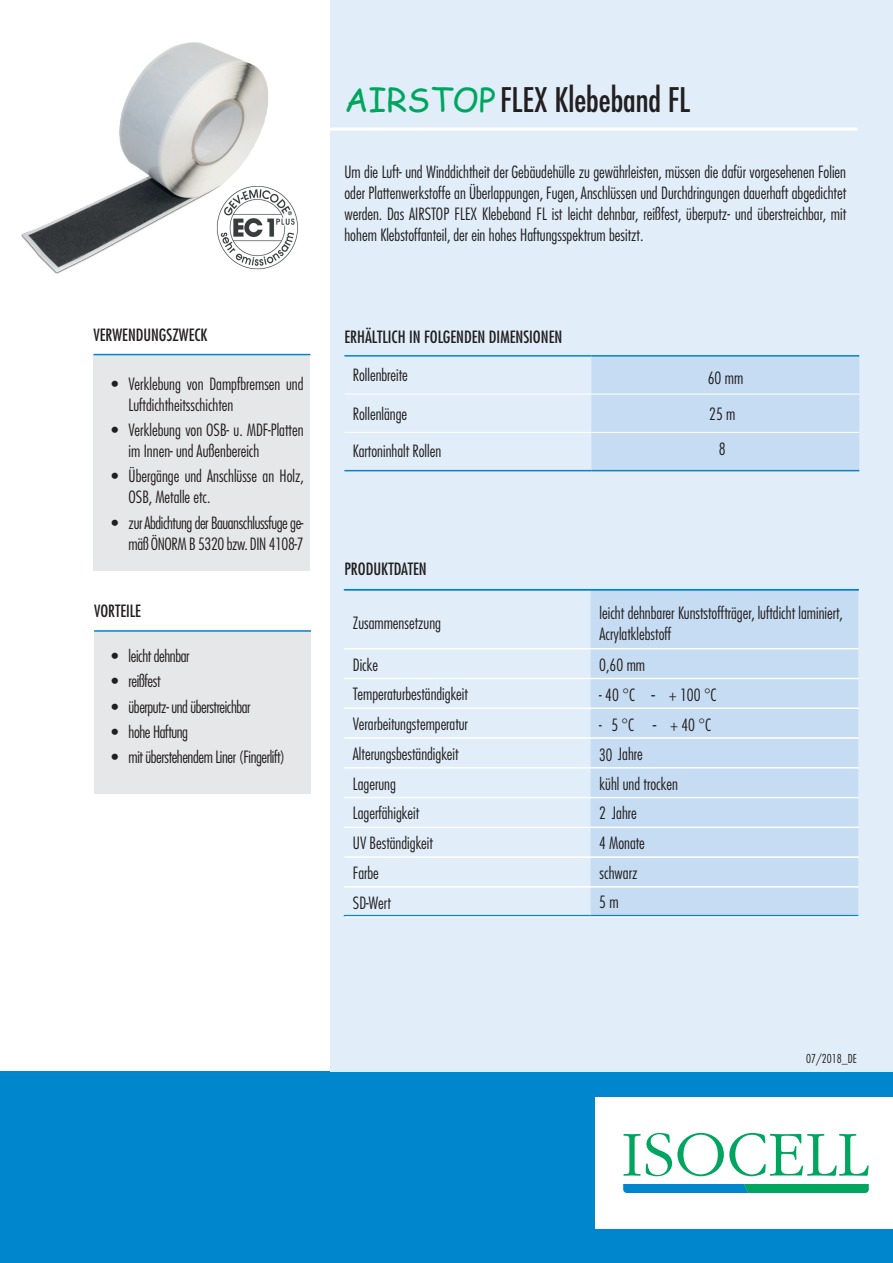
<style>
.page{position:relative;width:893px;height:1263px;background:#fff}
.page>*{position:absolute;margin:0;border:0;box-sizing:border-box;transform-origin:0 0}
.t1{font:500 condensed 33px "Futura LT Pro";color:#231f20}
.t2{font:300 condensed 16.5px/29.7px "Futura LT Pro";color:#231f20}
.t3{font:300 condensed 16.5px/21px "Futura LT Pro";letter-spacing:-.025em;color:#231f20;text-align:right}
.t4{font:500 condensed 16.5px "Futura LT Pro";color:#231f20}
.t5{font:300 condensed 12px "Futura LT Pro";color:#231f20}
.s1{font-family:"Comic Sans MS";font-weight:400;font-stretch:normal;color:#00a660}
</style>
<div class="page">
<div style="left:0;top:1071px;width:893px;height:192px;background:#0086cc"></div>
<div style="left:596px;top:1097px;width:297px;height:132px;background:#fff"></div>
<svg style="left:623px;top:1133px;width:246px;height:43px"></svg>
<svg style="left:623px;top:1184px;width:246px;height:9px;background:#019696"></svg>
<div style="left:330px;top:0;width:563px;height:1071px;background:#e1edf8"></div>
<hr style="left:327px;top:128px;width:530px;height:3px;background:#fff">
<img style="left:21px;top:42px;width:247px;height:232px">
<div style="left:591px;top:357px;width:268px;height:113px;background:#c6dcf2"></div>
<hr style="left:344px;top:394px;width:247px;height:1px;background:#fff">
<hr style="left:591px;top:394px;width:268px;height:1px;background:#fff">
<hr style="left:344px;top:432px;width:247px;height:1px;background:#fff">
<hr style="left:591px;top:432px;width:268px;height:1px;background:#fff">
<hr style="left:344px;top:355px;width:247px;height:2px;background:#0086cc">
<hr style="left:591px;top:355px;width:268px;height:2px;background:#0086cc">
<hr style="left:344px;top:470px;width:247px;height:1px;background:#0086cc">
<hr style="left:591px;top:470px;width:268px;height:1px;background:#0086cc">
<div style="left:591px;top:590px;width:267px;height:325px;background:#c6dcf2"></div>
<hr style="left:344px;top:737px;width:247px;height:1px;background:#fff">
<hr style="left:591px;top:737px;width:267px;height:1px;background:#fff">
<hr style="left:344px;top:767px;width:247px;height:1px;background:#fff">
<hr style="left:591px;top:767px;width:267px;height:1px;background:#fff">
<hr style="left:344px;top:856px;width:247px;height:1px;background:#fff">
<hr style="left:591px;top:856px;width:267px;height:1px;background:#fff">
<hr style="left:344px;top:886px;width:247px;height:1px;background:#fff">
<hr style="left:591px;top:886px;width:267px;height:1px;background:#fff">
<hr style="left:344px;top:915px;width:247px;height:1px;background:#0086cc">
<hr style="left:591px;top:915px;width:267px;height:1px;background:#0086cc">
<img style="left:214px;top:186px;width:84px;height:85px">
<hr style="left:344px;top:648px;width:247px;height:1px;background:#fff">
<hr style="left:591px;top:648px;width:268px;height:1px;background:#fff">
<hr style="left:344px;top:678px;width:247px;height:1px;background:#fff">
<hr style="left:591px;top:678px;width:268px;height:1px;background:#fff">
<hr style="left:344px;top:708px;width:247px;height:1px;background:#fff">
<hr style="left:591px;top:708px;width:268px;height:1px;background:#fff">
<hr style="left:344px;top:738px;width:247px;height:1px;background:#fff">
<hr style="left:591px;top:738px;width:268px;height:1px;background:#fff">
<hr style="left:344px;top:768px;width:247px;height:1px;background:#fff">
<hr style="left:591px;top:768px;width:268px;height:1px;background:#fff">
<hr style="left:344px;top:797px;width:247px;height:1px;background:#fff">
<hr style="left:591px;top:797px;width:268px;height:1px;background:#fff">
<hr style="left:344px;top:827px;width:247px;height:1px;background:#fff">
<hr style="left:591px;top:827px;width:268px;height:1px;background:#fff">
<hr style="left:344px;top:857px;width:247px;height:1px;background:#fff">
<hr style="left:591px;top:857px;width:268px;height:1px;background:#fff">
<hr style="left:344px;top:887px;width:247px;height:1px;background:#fff">
<hr style="left:591px;top:887px;width:268px;height:1px;background:#fff">
<hr style="left:344px;top:916px;width:247px;height:1px;background:#fff">
<hr style="left:591px;top:916px;width:268px;height:1px;background:#fff">
<hr style="left:344px;top:589px;width:247px;height:1px;background:#0086cc">
<hr style="left:591px;top:589px;width:268px;height:1px;background:#0086cc">
<div style="left:94px;top:354px;width:216px;height:217px;background:#e6e7e9"></div>
<hr style="left:94px;top:354px;width:216px;height:1px;background:#0086cc">
<div style="left:94px;top:630px;width:217px;height:163px;background:#e6e7e9"></div>
<hr style="left:94px;top:630px;width:217px;height:2px;background:#0086cc">
<p class="t4" style="left:94px;top:324px;width:115px">VERWENDUNGSZWECK</p>
<p class="t2" style="left:129px;top:373px;width:176px;line-height:21px;text-indent:-17px">• Verklebung von Dampfbremsen und<br>Luftdichtheitsschichten</p>
<p class="t2" style="left:129px;top:420px;width:176px;line-height:21px;text-indent:-17px">• Verklebung von OSB- u. MDF-Platten im Innen- und Außenbereich</p>
<p class="t2" style="left:129px;top:466px;width:177px;line-height:21px;text-indent:-17px">• Übergänge und Anschlüsse an Holz,<br>OSB, Metalle etc.</p>
<p class="t3" style="left:112px;top:512px;width:193px">• zur Abdichtung der Bauanschlussfuge ge&shy;mäß ÖNORM B 5320 bzw. DIN 4108-7</p>
<p class="t4" style="left:94px;top:600px;width:48px">VORTEILE</p>
<p class="t3" style="left:112px;top:645px;width:79px">• leicht dehnbar</p>
<p class="t3" style="left:112px;top:671px;width:50px">• reißfest</p>
<p class="t3" style="left:112px;top:696px;width:141px">• überputz- und überstreichbar</p>
<p class="t3" style="left:112px;top:721px;width:78px">• hohe Haftung</p>
<p class="t3" style="left:112px;top:746px;width:175px">• mit überstehendem Liner (Fingerlift)</p>
<h1 class="t1" style="left:344px;top:77px;width:347px"><span class="s1">AIRSTOP</span>FLEX Klebeband FL</h1>
<p class="t2" style="left:344px;top:162px;width:503px;line-height:21px;text-align:justify">Um die Luft- und Winddichtheit der Gebäudehülle zu gewährleisten, müssen die dafür vorgesehenen Folien oder Plattenwerkstoffe an Überlappungen, Fugen, Anschlüssen und Durchdringungen dauerhaft abgedichtet werden. Das AIRSTOP FLEX Klebeband FL ist leicht dehnbar, reißfest, überputz- und überstreichbar, mit hohem Klebstoffanteil, der ein hohes Haftungsspektrum besitzt.</p>
<p class="t4" style="left:344px;top:325px;width:219px">ERHÄLTLICH IN FOLGENDEN DIMENSIONEN</p>
<p class="t2" style="left:353px;top:360px;width:56px">Rollenbreite</p>
<p class="t2" style="left:353px;top:399px;width:56px">Rollenlänge</p>
<p class="t2" style="left:353px;top:436px;width:90px">Kartoninhalt Rollen</p>
<p class="t4" style="left:344px;top:558px;width:84px">PRODUKTDATEN</p>
<p class="t2" style="left:708px;top:360px;width:37px;line-height:36.2px">60 mm<br>25 m</p>
<p class="t2" style="left:719px;top:433px;width:8px">8</p>
<p class="t2" style="left:353px;top:608px;width:90px">Zusammensetzung</p>
<p class="t2" style="left:600px;top:602px;width:245px;line-height:21px">leicht dehnbarer Kunststoffträger, luftdicht laminiert,<br>Acrylatklebstoff</p>
<p class="t2" style="left:353px;top:650px;width:117px">Dicke<br>Temperaturbeständigkeit<br>Verarbeitungstemperatur<br>Alterungsbeständigkeit<br>Lagerung</p>
<p class="t2" style="left:599px;top:650px;width:47px">0,60 mm</p>
<p class="t2" style="left:599px;top:680px;width:119px">- 40 °C - + 100 °C</p>
<p class="t2" style="left:599px;top:710px;width:113px;line-height:29.1px">- 5 °C - + 40 °C<br>30 Jahre</p>
<p class="t2" style="left:600px;top:769px;width:80px">kühl und trocken</p>
<p class="t2" style="left:353px;top:798px;width:81px">Lagerfähigkeit<br>UV Beständigkeit<br>Farbe</p>
<p class="t2" style="left:353px;top:888px;width:39px">SD-Wert</p>
<p class="t2" style="left:599px;top:798px;width:47px">2 Jahre<br>4 Monate</p>
<p class="t2" style="left:600px;top:858px;width:39px">schwarz</p>
<p class="t2" style="left:599px;top:887px;width:21px">5 m</p>
<p class="t5" style="left:806px;top:1051px;width:52px">07/2018_DE</p>
</div>
